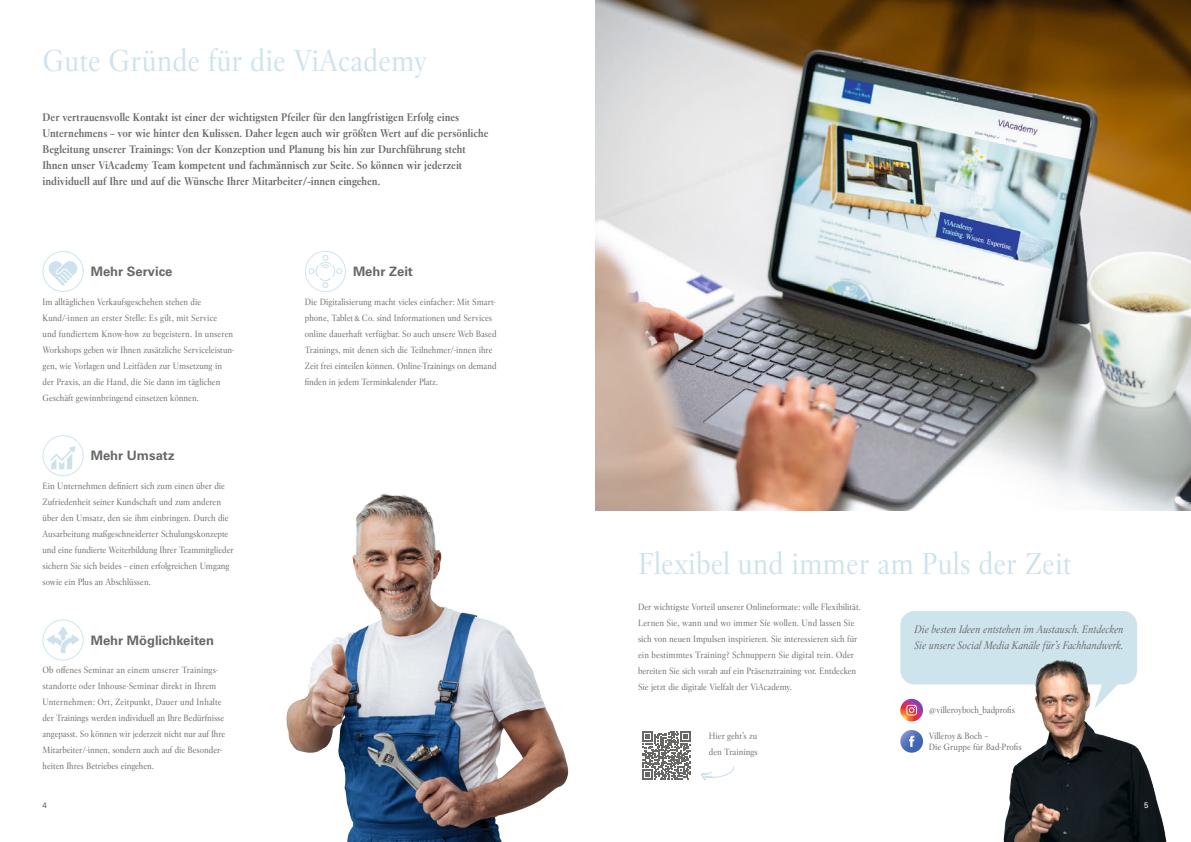
<style>
.page{position:relative;width:1191px;height:842px;background:#fff}
.page>*{position:absolute;margin:0;border:0;box-sizing:border-box;transform-origin:0 0}
.t1{font:30px "Villeroy Boch";color:#cce2ec}
.t2{font:700 13px "Univers LT Pro 65";color:#686867}
.t3{font:700 11px/16px "Villeroy Boch";color:#686867}
.t4{font:italic 11px/16px "Villeroy Boch";color:#686867}
.t5{font:9px/16px "Villeroy Boch";color:#686867}
.t6{font:8px "Univers LT Pro 55 Roman";color:#686867}
.t7{font:8px "Univers LT Pro 55 Roman";color:#fff}
</style>
<div class="page">
<img style="left:595px;top:0;width:596px;height:511px">
<img style="left:1003px;top:721px;width:164px;height:121px">
<img style="left:286px;top:493px;width:283px;height:349px">
<svg style="left:701px;top:766px;width:33px;height:14px"></svg>
<svg style="left:900px;top:730px;width:23px;height:23px"></svg>
<svg style="left:900px;top:611px;width:237px;height:110px"></svg>
<svg style="left:642px;top:731px;width:48px;height:48px"></svg>
<svg style="left:47px;top:261px;width:30px;height:25px"></svg>
<div style="left:43px;top:251px;width:41px;height:41px;border:1px solid #cee4ed;border-radius:50%"></div>
<svg style="left:50px;top:446px;width:26px;height:23px"></svg>
<div style="left:43px;top:435px;width:41px;height:41px;border:1px solid #cee4ed;border-radius:50%"></div>
<svg style="left:46px;top:626px;width:34px;height:27px"></svg>
<div style="left:43px;top:619px;width:41px;height:41px;border:1px solid #cee4ed;border-radius:50%"></div>
<svg style="left:308px;top:255px;width:34px;height:33px"></svg>
<div style="left:305px;top:251px;width:41px;height:41px;border:1px solid #cee4ed;border-radius:50%"></div>
<h1 class="t1" style="left:43px;top:41px;width:386px">Gute Gründe für die ViAcademy</h1>
<p class="t3" style="left:43px;top:109px;width:447px">Der vertrauensvolle Kontakt ist einer der wichtigsten Pfeiler für den langfristigen Erfolg eines Unternehmens – vor wie hinter den Kulissen. Daher legen auch wir größten Wert auf die persönliche Begleitung unserer Trainings: Von der Konzeption und Planung bis hin zur Durchführung steht Ihnen unser ViAcademy Team kompetent und fachmännisch zur Seite. So können wir jederzeit individuell auf Ihre und auf die Wünsche Ihrer Mitarbeiter/-innen eingehen.</p>
<h2 class="t2" style="left:91px;top:262px;width:83px">Mehr Service</h2>
<p class="t5" style="left:43px;top:293px;width:193px">Im alltäglichen Verkaufsgeschehen stehen die Kund/-innen an erster Stelle: Es gilt, mit Service<br>und -fundiertem Know-how zu begeistern. In unseren Workshops geben wir Ihnen zusätzliche Serviceleistun&shy;gen, wie Vorlagen und Leitfäden zur Umsetzung in der Praxis, an die Hand, die Sie dann im täglichen Geschäft gewinnbringend einsetzen können.</p>
<h2 class="t2" style="left:91px;top:447px;width:85px">Mehr Umsatz</h2>
<p class="t5" style="left:43px;top:478px;width:193px">Ein Unternehmen definiert sich zum einen über die Zufriedenheit seiner Kundschaft und zum anderen über den Umsatz, den sie ihm einbringen. Durch die Ausarbeitung maßgeschneiderter Schulungskonzepte und eine fundierte Weiterbildung Ihrer Teammitglieder sichern Sie sich beides – einen erfolgreichen Umgang sowie ein Plus an Abschlüssen.</p>
<h2 class="t2" style="left:91px;top:631px;width:125px">Mehr Möglichkeiten</h2>
<p class="t5" style="left:43px;top:662px;width:184px">Ob offenes Seminar an einem unserer Trainings&shy;standorte oder Inhouse-Seminar direkt in Ihrem Unternehmen: Ort, Zeitpunkt, Dauer und Inhalte der Trainings werden individuell an Ihre Bedürfnisse angepasst. So können wir jederzeit nicht nur auf Ihre Mitarbeiter/-innen, sondern auch auf die Besonder&shy;heiten Ihres Betriebes eingehen.</p>
<h2 class="t2" style="left:353px;top:262px;width:61px">Mehr Zeit</h2>
<p class="t5" style="left:305px;top:293px;width:193px">Die Digitalisierung macht vieles einfacher: Mit Smart&shy;phone, Tablet&amp;Co. sind Informationen und Services online dauerhaft verfügbar. So auch unsere Web Based Trainings, mit denen sich die Teilnehmer/-innen ihre Zeit frei einteilen können. Online-Trainings on demand finden in jedem Terminkalender Platz.</p>
<h1 class="t1" style="left:638px;top:545px;width:435px">Flexibel und immer am Puls der Zeit</h1>
<p class="t5" style="left:638px;top:599px;width:224px">Der wichtigste Vorteil unserer Onlineformate: volle Flexibilität.<br>Lernen Sie, wann und wo immer Sie wollen. Und lassen Sie sich von neuen Impulsen inspirieren. Sie interessieren sich für ein bestimmtes Training? Schnuppern Sie digital rein. Oder bereiten Sie sich vorab auf ein Präsenztraining vor. Entdecken Sie jetzt die digitale Vielfalt der ViAcademy.</p>
<p class="t5" style="left:709px;top:728px;width:50px">Hier geht’s zu den Trainings</p>
<p class="t4" style="left:914px;top:621px;width:211px">Die besten Ideen entstehen im Austausch. Entdecken<br>Sie unsere Social Media Kanäle für’s Fachhandwerk.</p>
<p class="t5" style="left:928px;top:702px;width:88px">@villeroyboch_badprofis</p>
<p class="t5" style="left:928px;top:730px;width:94px;line-height:10.8px">Villeroy&amp;Boch –<br>Die Gruppe für Bad-Profis</p>
<p class="t6" style="left:43px;top:800px;width:6px">4</p>
<p class="t7" style="left:1144px;top:800px;width:6px">5</p>
</div>
